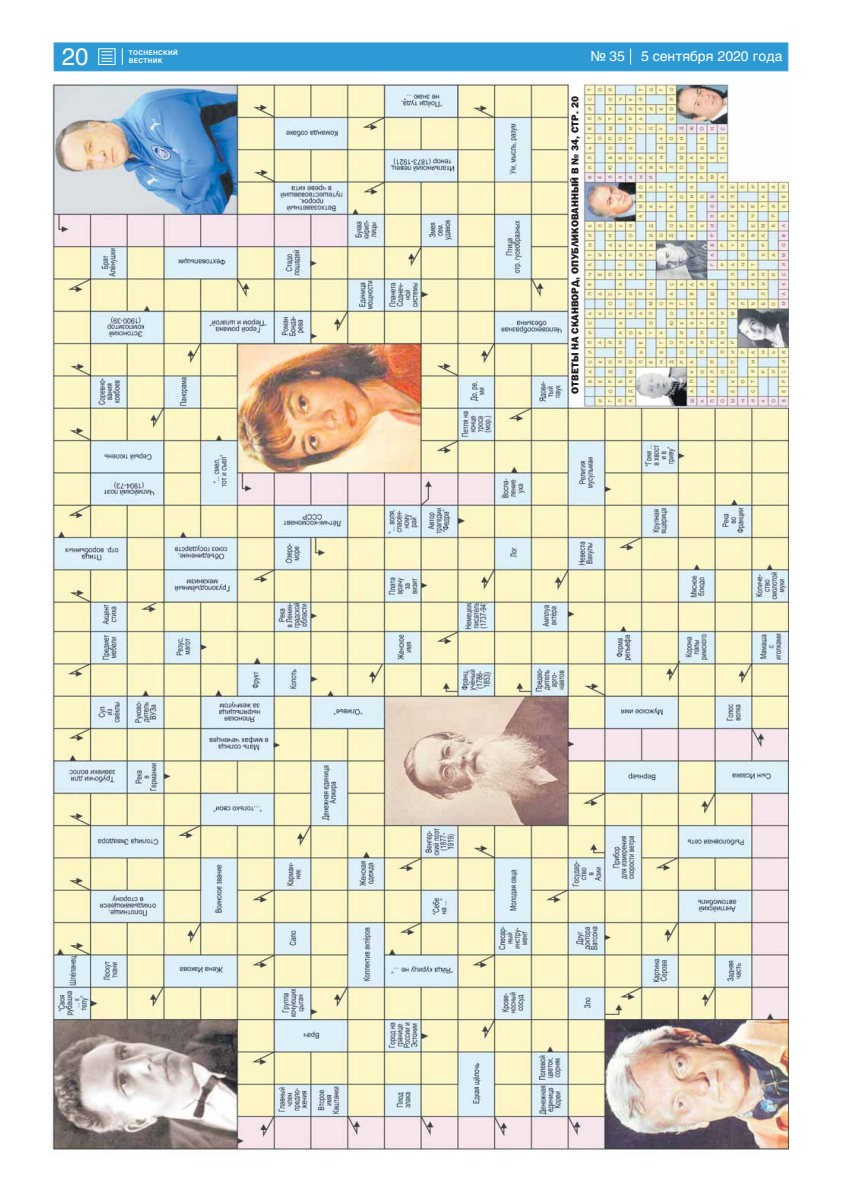
<style>
.page{position:relative;width:842px;height:1191px;background:#fff}
.page>*{position:absolute;margin:0;border:0;box-sizing:border-box;transform-origin:0 0}
.t1{font:24px "Helvetica C";color:#fff}
.t2{font:14px "Helvetica C";color:#fff}
.t3{font:10px "Bloknot Heavy C";color:#231f20}
.t4{font:700 6.5px/7.7px "Helvetica C";letter-spacing:.05em;color:#fff}
</style>
<div class="page">
<div style="left:54px;top:43px;width:734px;height:28px;background:#2e9ad5;border:1px solid #2e9ad5"></div>
<div style="left:98px;top:48px;width:18px;height:17px;border:1px solid #fff"></div>
<svg style="left:101px;top:51px;width:11px;height:11px"></svg>
<svg style="left:122px;top:48px;width:1px;height:17px"></svg>
<svg style="left:630px;top:49px;width:1px;height:16px"></svg>
<img style="left:49px;top:79px;width:739px;height:1075px">
<div style="left:569px;top:136px;width:11px;height:217px;background:#fff"></div>
<h1 class="t1" style="left:62px;top:43px;width:28px">20</h1>
<h2 class="t2" style="left:591px;top:48px;width:193px">№ 35 5 сентября 2020 года</h2>
<p class="t4" style="left:129px;top:49px;width:51px">ТОСНЕНСКИЙ<br>ВЕСТНИК</p>
<p class="t3" style="left:572px;top:394px;width:299px;rotate:-90deg">ОТВЕТЫ НА СКАНВОРД, ОПУБЛИКОВАННЫЙ В № 34, СТР. 20</p>
</div>
